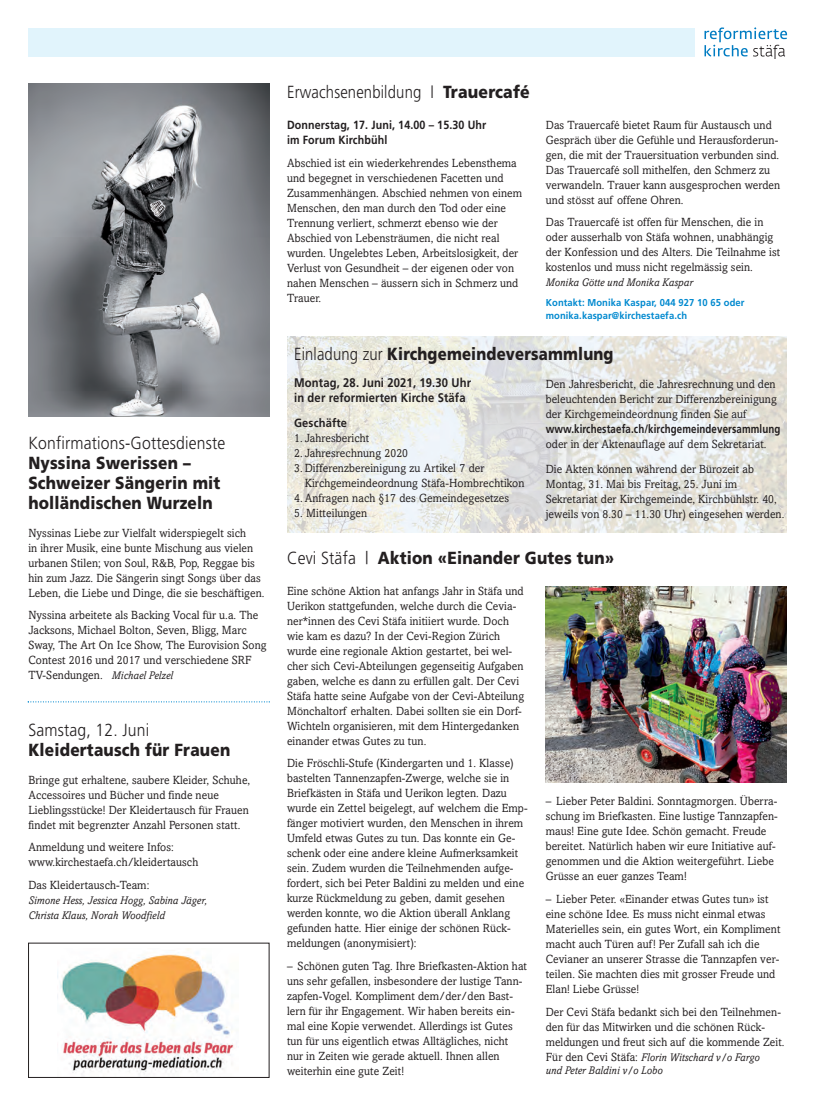
<style>
.page{position:relative;width:815px;height:1106px;background:#fff}
.page>*{position:absolute;margin:0;border:0;box-sizing:border-box;transform-origin:0 0}
.t1{font:900 17.5px/20px "Frutiger";letter-spacing:.01em;color:#231f20;scale:.88 1}
.t2{font:300 17.5px "Frutiger";letter-spacing:.01em;color:#231f20;scale:.9 1}
.t3{font:900 17.5px "Frutiger";letter-spacing:.01em;color:#231f20;scale:.85 1}
.t4{font:300 17.5px "Frutiger";letter-spacing:.01em;color:#231f20;scale:.85 1}
.t5{font:700 12.5px/15px "Frutiger";letter-spacing:.01em;color:#231f20;scale:.9 1}
.t6{font:11.88px/15px "Amasis";letter-spacing:.01em;color:#231f20;scale:.94 1}
.t7{font:700 11.88px/15px "Frutiger";letter-spacing:.01em;color:#231f20;scale:.9 1}
.t8{font:700 11.88px "Frutiger";letter-spacing:.01em;color:#231f20;scale:.82 1}
.t9{font:700 11.88px "Frutiger";letter-spacing:.01em;color:#231f20;scale:.94 1}
.t10{font:italic 11.25px/15px "Amasis";letter-spacing:.01em;color:#231f20;scale:.94 1}
.t11{font:700 10px/12.5px "Frutiger";letter-spacing:.01em;color:#0089cf;scale:.94 1}
.s1{font-style:italic;font-size:11.25px}
.s2{font-family:"Helvetica"}
.s3{font-weight:900}
.s4{font-weight:300}
.s5{font-style:normal;font-size:11.88px}
</style>
<div class="page">
<svg style="left:704px;top:27px;width:83px;height:32px"></svg>
<div style="left:28px;top:28px;width:667px;height:29px;background:#e1f4fc"></div>
<svg style="left:28px;top:701px;width:242px;height:1px"></svg>
<img style="left:28px;top:84px;width:241px;height:333px">
<img style="left:287px;top:337px;width:500px;height:195px">
<img style="left:546px;top:586px;width:241px;height:197px">
<img style="left:57px;top:948px;width:177px;height:127px">
<h1 class="t2" style="left:28px;top:436px;width:220px">Konfirmations-Gottesdienste</h1>
<h1 class="t1" style="left:28px;top:454px;width:220px">Nyssina Swerissen –<br>Schweizer Sängerin mit holländischen Wurzeln</h1>
<p class="t6" style="left:28px;top:526px;width:253px">Nyssinas Liebe zur Vielfalt widerspiegelt sich<br>in ihrer Musik, eine bunte Mischung aus vielen urbanen Stilen; von Soul, R&amp;B, Pop, Reggae bis hin zum Jazz. Die Sängerin singt Songs über das Leben, die Liebe und Dinge, die sie beschäftigen.</p>
<p class="t6" style="left:28px;top:609px;width:255px">Nyssina arbeitete als Backing Vocal für u.a. The Jacksons, Michael Bolton, Seven, Bligg, Marc Sway, The Art On Ice Show, The Eurovision Song Contest 2016 und 2017 und verschiedene SRF TV-Sendungen. <span class="s1">Michael Pelzel</span></p>
<h1 class="t2" style="left:28px;top:723px;width:136px">Samstag, 12. Juni</h1>
<h1 class="t1" style="left:28px;top:741px;width:231px">Kleidertausch für Frauen</h1>
<p class="t6" style="left:28px;top:773px;width:237px">Bringe gut erhaltene, saubere Kleider, Schuhe, Accessoires und Bücher und finde neue Lieblingsstücke! Der Kleidertausch für Frauen findet mit begrenzter Anzahl Personen statt.</p>
<p class="t6" style="left:28px;top:841px;width:182px">Anmeldung und weitere Infos: www.kirchestaefa.ch/kleidertausch</p>
<p class="t6" style="left:28px;top:878px;width:130px">Das Kleidertausch-Team:</p>
<p class="t10" style="left:28px;top:893px;width:192px">Simone Hess, Jessica Hogg, Sabina Jäger,<br>Christa Klaus, Norah Woodfield</p>
<h1 class="t4" style="left:287px;top:85px;width:287px">Erwachsenenbildung <span class="s2">I</span> <span class="s3">Trauercafé</span></h1>
<p class="t7" style="left:287px;top:119px;width:223px">Donnerstag, 17. Juni, 14.00 – 15.30 Uhr im Forum Kirchbühl</p>
<p class="t6" style="left:287px;top:157px;width:252px">Abschied ist ein wiederkehrendes Lebensthema und begegnet in verschiedenen Facetten und Zusammenhängen. Abschied nehmen von einem Menschen, den man durch den Tod oder eine Trennung verliert, schmerzt ebenso wie der Abschied von Lebensträumen, die nicht real wurden. Ungelebtes Leben, Arbeitslosigkeit, der Verlust von Gesundheit – der eigenen oder von nahen Menschen – äussern sich in Schmerz und Trauer.</p>
<p class="t6" style="left:546px;top:118px;width:251px">Das Trauercafé bietet Raum für Austausch und Gespräch über die Gefühle und Herausforderun&shy;gen, die mit der Trauersituation verbunden sind.<br>Das Trauercafé soll mithelfen, den Schmerz zu verwandeln. Trauer kann ausgesprochen werden und stösst auf offene Ohren.</p>
<p class="t6" style="left:546px;top:216px;width:251px">Das Trauercafé ist offen für Menschen, die in oder ausserhalb von Stäfa wohnen, unabhängig der Konfession und des Alters. Die Teilnahme ist kostenlos und muss nicht regelmässig sein.</p>
<p class="t10" style="left:546px;top:276px;width:158px">Monika Götte und Monika Kaspar</p>
<p class="t11" style="left:546px;top:297px;width:213px">Kontakt: Monika Kaspar, 044 927 10 65 oder monika.kaspar@kirchestaefa.ch</p>
<h1 class="t3" style="left:294px;top:346px;width:377px"><span class="s4">Einladung zur</span> Kirchgemeindeversammlung</h1>
<p class="t5" style="left:294px;top:376px;width:198px">Montag, 28. Juni 2021, 19.30 Uhr in der reformierten Kirche Stäfa</p>
<p class="t9" style="left:294px;top:418px;width:58px">Geschäfte</p>
<p class="t6" style="left:294px;top:432px;width:82px">1. Jahresbericht</p>
<p class="t6" style="left:294px;top:447px;width:123px">2. Jahresrechnung 2020</p>
<p class="t6" style="left:305px;top:462px;width:235px;text-indent:-11px">3. Differenzbereinigung zu Artikel 7 der<br>Kirchgemeindeordnung Stäfa-Hombrechtikon</p>
<p class="t6" style="left:294px;top:492px;width:230px">4. Anfragen nach §17 des Gemeindegesetzes</p>
<p class="t6" style="left:294px;top:507px;width:79px">5. Mitteilungen</p>
<p class="t6" style="left:546px;top:377px;width:247px;text-align:justify">Den Jahresbericht, die Jahresrechnung und den beleuchtenden Bericht zur Differenzbereinigung der Kirchgemeindeordnung finden Sie auf</p>
<p class="t8" style="left:546px;top:424px;width:288px">www.kirchestaefa.ch/kirchgemeindeversammlung</p>
<p class="t6" style="left:546px;top:432px;width:237px;line-height:25px">oder in der Aktenauflage auf dem Sekretariat.<br>Die Akten können während der Bürozeit ab</p>
<p class="t6" style="left:546px;top:477px;width:255px">Montag, 31. Mai bis Freitag, 25. Juni im<br>Sekretariat der Kirchgemeinde, Kirchbühlstr. 40, jeweils von 8.30 – 11.30 Uhr) eingesehen werden.</p>
<h1 class="t1" style="left:287px;top:549px;width:373px"><span class="s4">Cevi Stäfa |</span> Aktion «Einander Gutes tun»</h1>
<p class="t6" style="left:287px;top:584px;width:254px">Eine schöne Aktion hat anfangs Jahr in Stäfa und Uerikon stattgefunden, welche durch die Cevia&shy;ner*innen des Cevi Stäfa initiiert wurde. Doch wie kam es dazu? In der Cevi-Region Zürich wurde eine regionale Aktion gestartet, bei wel&shy;cher sich Cevi-Abteilungen gegenseitig Aufgaben gaben, welche es dann zu erfüllen galt. Der Cevi Stäfa hatte seine Aufgabe von der Cevi-Abteilung Mönchaltorf erhalten. Dabei sollten sie ein Dorf-Wichteln organisieren, mit dem Hintergedanken einander etwas Gutes zu tun.</p>
<p class="t6" style="left:287px;top:756px;width:258px">Die Fröschli-Stufe (Kindergarten und 1. Klasse) bastelten Tannenzapfen-Zwerge, welche sie in Briefkästen in Stäfa und Uerikon legten. Dazu wurde ein Zettel beigelegt, auf welchem die Emp&shy;fänger motiviert wurden, den Menschen in ihrem Umfeld etwas Gutes zu tun. Das konnte ein Ge&shy;schenk oder eine andere kleine Aufmerksamkeit sein. Zudem wurden die Teilnehmenden aufge&shy;fordert, sich bei Peter Baldini zu melden und eine kurze Rückmeldung zu geben, damit gesehen werden konnte, wo die Aktion überall Anklang gefunden hatte. Hier einige der schönen Rück&shy;meldungen (anonymisiert):</p>
<p class="t6" style="left:287px;top:959px;width:257px">– Schönen guten Tag. Ihre Briefkasten-Aktion hat uns sehr gefallen, insbesondere der lustige Tann&shy;zapfen-Vogel. Kompliment dem/der/den Bast&shy;lern für ihr Engagement. Wir haben bereits ein&shy;mal eine Kopie verwendet. Allerdings ist Gutes tun für uns eigentlich etwas Alltägliches, nicht nur in Zeiten wie gerade aktuell. Ihnen allen weiterhin eine gute Zeit!</p>
<p class="t6" style="left:546px;top:795px;width:248px">– Lieber Peter Baldini. Sonntagmorgen. Überra&shy;schung im Briefkasten. Eine lustige Tannzapfen&shy;maus! Eine gute Idee. Schön gemacht. Freude bereitet. Natürlich haben wir eure Initiative auf&shy;genommen und die Aktion weitergeführt. Liebe Grüsse an euer ganzes Team!</p>
<p class="t6" style="left:546px;top:892px;width:251px">– Lieber Peter. «Einander etwas Gutes tun» ist eine schöne Idee. Es muss nicht einmal etwas Materielles sein, ein gutes Wort, ein Kompliment macht auch Türen auf! Per Zufall sah ich die Cevianer an unserer Strasse die Tannzapfen ver&shy;teilen. Sie machten dies mit grosser Freude und Elan! Liebe Grüsse!</p>
<p class="t6" style="left:546px;top:1005px;width:256px">Der Cevi Stäfa bedankt sich bei den Teilnehmen&shy;den für das Mitwirken und die schönen Rück&shy;meldungen und freut sich auf die kommende Zeit.</p>
<p class="t10" style="left:546px;top:1050px;width:229px;line-height:13.8px"><span class="s5">Für den Cevi Stäfa:</span> Florin Witschard v/o Fargo und Peter Baldini v/o Lobo</p>
</div>
